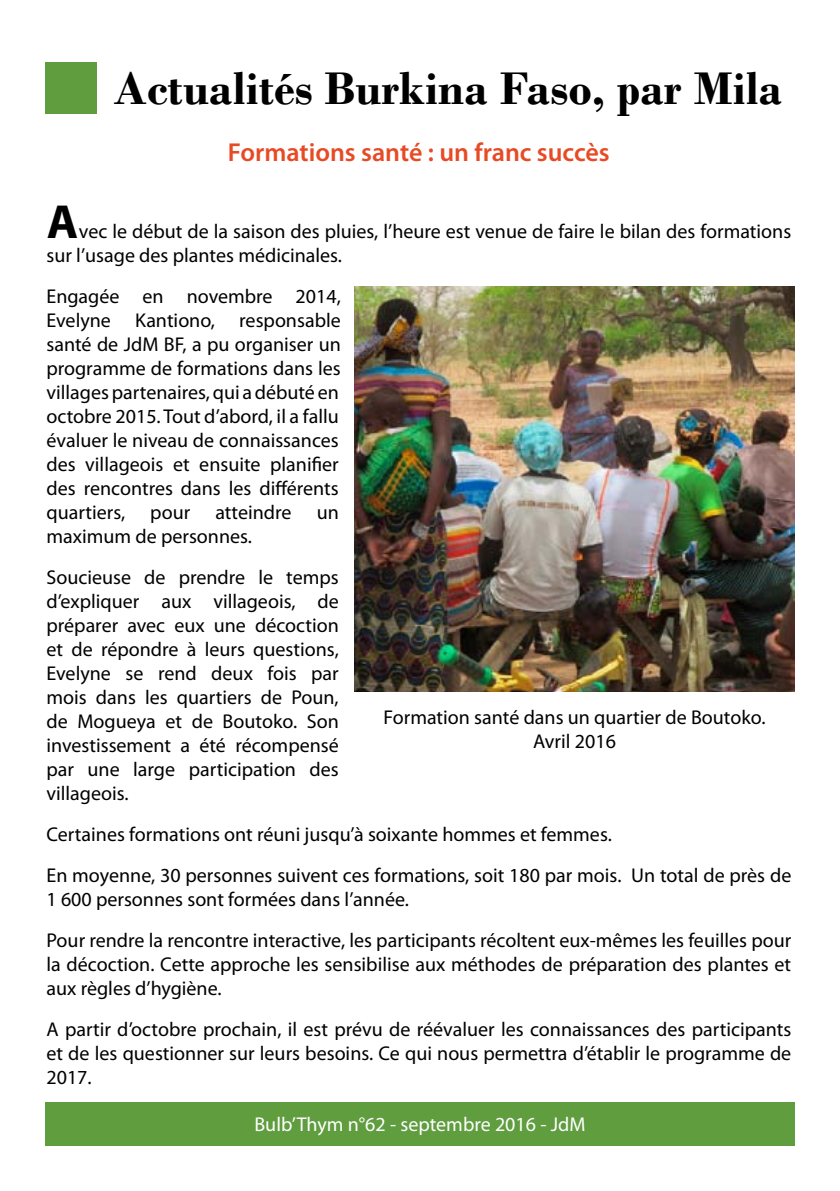
<style>
.page{position:relative;width:840px;height:1191px;background:#fff}
.page>*{position:absolute;margin:0;border:0;box-sizing:border-box;transform-origin:0 0}
.t1{font:700 48px "Bodoni";color:#000}
.t2{font:700 48px "Myriad Pro";color:#000}
.t3{font:600 26px "Myriad Pro";color:#e74a25}
.t4{font:20px/24px "Myriad Pro";color:#000}
.t5{font:20px "Myriad Pro";color:#fff}
</style>
<div class="page">
<div style="left:45px;top:1101px;width:749px;height:44px;background:#5f9d3f"></div>
<div style="left:45px;top:62px;width:51px;height:51px;background:#5f9d3f"></div>
<img style="left:354px;top:286px;width:440px;height:406px">
<h1 class="t1" style="left:113px;top:60px;width:670px">Actualités Burkina Faso, par Mila</h1>
<h2 class="t3" style="left:228px;top:136px;width:383px">Formations santé : un franc succès</h2>
<h1 class="t2" style="left:47px;top:190px;width:33px">A</h1>
<p class="t4" style="left:46px;top:219px;width:745px;text-indent:32px">vec le début de la saison des pluies, l’heure est venue de faire le bilan des formations sur l’usage des plantes médicinales.</p>
<p class="t4" style="left:46px;top:284px;width:296px;text-align:justify">Engagée en novembre 2014, Evelyne Kantiono, responsable santé de JdM BF, a pu organiser un programme de formations dans les villages partenaires, qui a débuté en octobre 2015. Tout d’abord, il a fallu évaluer le niveau de connaissances des villageois et ensuite planifier des rencontres dans les différents quartiers,</p>
<p class="t4" style="left:150px;top:500px;width:41px">pour</p>
<p class="t4" style="left:215px;top:500px;width:78px">atteindre</p>
<p class="t4" style="left:316px;top:500px;width:24px">un</p>
<p class="t4" style="left:46px;top:515px;width:294px;line-height:41px">maximum de personnes.<br>Soucieuse de prendre le temps</p>
<p class="t4" style="left:46px;top:589px;width:294px;text-align:justify">d’expliquer aux villageois, de préparer avec eux une décoction et de répondre à leurs questions, Evelyne se rend deux fois par mois dans les quartiers de Poun, de Mogueya et de Boutoko. Son investissement a été récompensé par une large participation des villageois.</p>
<p class="t4" style="left:46px;top:813px;width:746px;line-height:41px">Certaines formations ont réuni jusqu’à soixante hommes et femmes.<br>En moyenne, 30 personnes suivent ces formations, soit 180 par mois. Un total de près de</p>
<p class="t4" style="left:46px;top:878px;width:745px;line-height:41px">1 600 personnes sont formées dans l’année.<br>Pour rendre la rencontre interactive, les participants récoltent eux-mêmes les feuilles pour</p>
<p class="t4" style="left:46px;top:952px;width:745px">la décoction. Cette approche les sensibilise aux méthodes de préparation des plantes et aux règles d’hygiène.</p>
<p class="t4" style="left:46px;top:1017px;width:746px;text-align:justify">A partir d’octobre prochain, il est prévu de réévaluer les connaissances des participants et de les questionner sur leurs besoins. Ce qui nous permettra d’établir le programme de 2017.</p>
<p class="t4" style="left:383px;top:705px;width:383px;text-align:center">Formation santé dans un quartier de Boutoko.<br>Avril 2016</p>
<p class="t5" style="left:254px;top:1112px;width:332px">Bulb’Thym n°62 - septembre 2016 - JdM</p>
</div>
